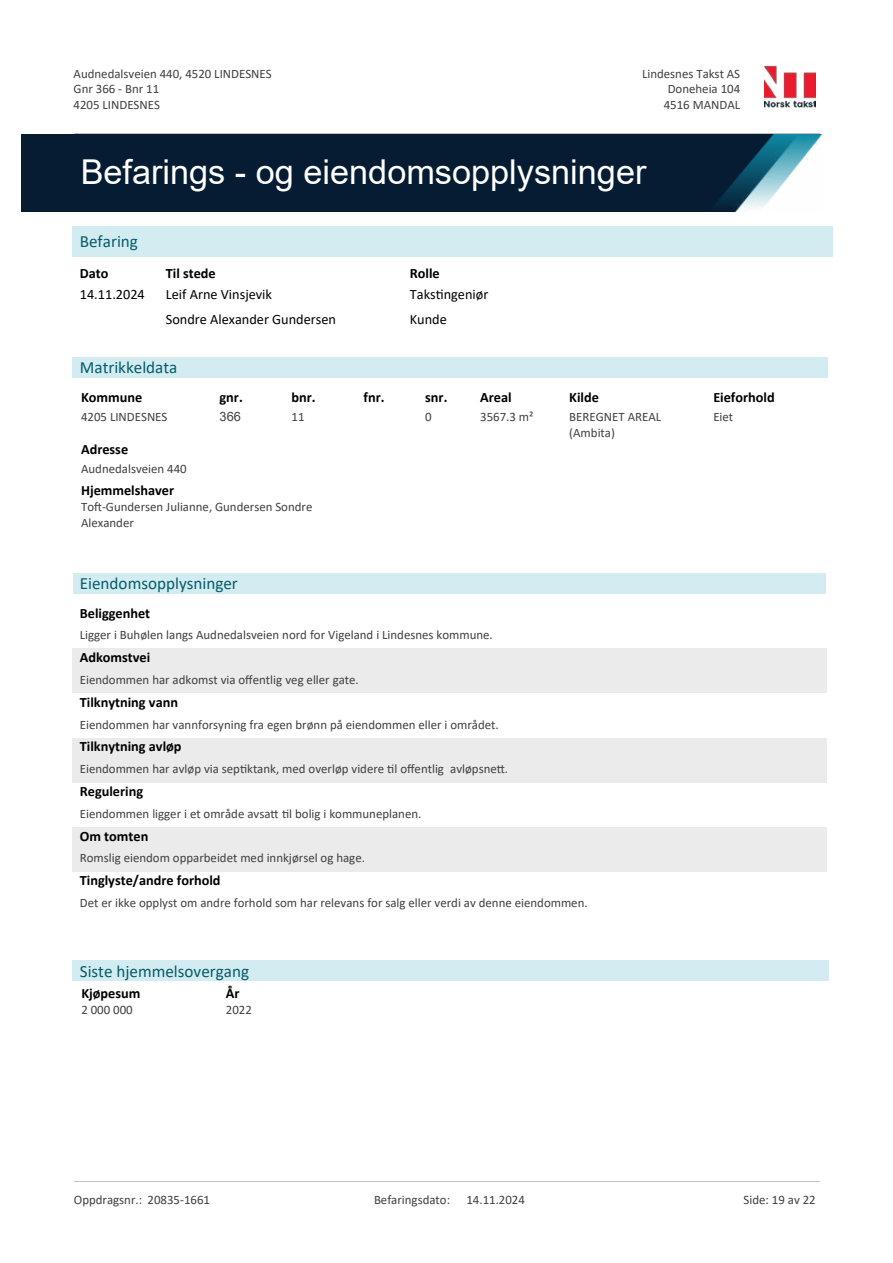
<style>
.page{position:relative;width:893px;height:1263px;background:#fff}
.page>*{position:absolute;margin:0;border:0;box-sizing:border-box;transform-origin:0 0}
.t1{font:34.35px "Arial";color:#fff}
.t2{font:17.1px "Calibri";color:#065c69}
.t3{font:700 14.25px "Calibri";color:#000}
.t4{font:14.25px "Calibri";color:#000}
.t5{font:12.9px/15.8px "Calibri";color:#404040}
.t6{font:12.9px "Arial";color:#404040}
</style>
<div class="page">
<div style="left:73px;top:226px;width:760px;height:31px;background:#d3ecf1"></div>
<div style="left:73px;top:357px;width:755px;height:21px;background:#d3ecf1"></div>
<div style="left:73px;top:649px;width:754px;height:44px;background:#ebebeb"></div>
<div style="left:73px;top:738px;width:754px;height:44px;background:#ebebeb"></div>
<div style="left:73px;top:827px;width:754px;height:44px;background:#ebebeb"></div>
<div style="left:73px;top:573px;width:753px;height:21px;background:#d3ecf1"></div>
<div style="left:73px;top:960px;width:756px;height:21px;background:#d3ecf1"></div>
<img style="left:21px;top:134px;width:801px;height:77px">
<img style="left:765px;top:65px;width:50px;height:43px">
<hr style="left:74px;top:133px;width:745px;height:1px;background:#c0c0c0">
<hr style="left:74px;top:1181px;width:745px;height:1px;background:#c0c0c0">
<p class="t5" style="left:74px;top:65px;width:200px">Audnedalsveien 440, 4520 LINDESNES<br>Gnr 366 - Bnr 11<br>4205 LINDESNES</p>
<p class="t5" style="left:642px;top:65px;width:100px">Lindesnes Takst AS</p>
<p class="t5" style="left:668px;top:81px;width:74px">Doneheia 104</p>
<p class="t5" style="left:664px;top:96px;width:78px">4516 MANDAL</p>
<h1 class="t1" style="left:81px;top:148px;width:567px">Befarings - og eiendomsopplysninger</h1>
<h2 class="t2" style="left:80px;top:229px;width:60px">Befaring</h2>
<p class="t3" style="left:80px;top:264px;width:30px">Dato</p>
<p class="t3" style="left:166px;top:264px;width:51px">Til stede</p>
<p class="t3" style="left:410px;top:264px;width:31px">Rolle</p>
<p class="t4" style="left:80px;top:284px;width:67px">14.11.2024</p>
<p class="t4" style="left:166px;top:284px;width:108px">Leif Arne Vinsjevik</p>
<p class="t4" style="left:410px;top:284px;width:80px">Taks琀椀ngeniør</p>
<p class="t4" style="left:166px;top:310px;width:172px">Sondre Alexander Gundersen</p>
<p class="t4" style="left:410px;top:310px;width:39px">Kunde</p>
<h2 class="t2" style="left:80px;top:356px;width:99px">Matrikkeldata</h2>
<p class="t3" style="left:81px;top:387px;width:63px">Kommune</p>
<p class="t5" style="left:81px;top:409px;width:88px">4205 LINDESNES</p>
<p class="t3" style="left:364px;top:387px;width:23px">fnr.</p>
<p class="t3" style="left:425px;top:387px;width:24px">snr.</p>
<p class="t5" style="left:425px;top:409px;width:8px">0</p>
<p class="t3" style="left:292px;top:387px;width:26px">bnr.</p>
<p class="t5" style="left:292px;top:409px;width:15px">11</p>
<p class="t3" style="left:480px;top:387px;width:33px">Areal</p>
<p class="t5" style="left:480px;top:409px;width:55px">3567.3 m²</p>
<p class="t3" style="left:220px;top:387px;width:25px">gnr.</p>
<p class="t6" style="left:220px;top:407px;width:23px">366</p>
<p class="t3" style="left:81px;top:439px;width:49px">Adresse</p>
<p class="t5" style="left:81px;top:461px;width:107px">Audnedalsveien 440</p>
<p class="t3" style="left:81px;top:480px;width:95px">Hjemmelshaver</p>
<p class="t5" style="left:81px;top:499px;width:233px">To昀琀-Gundersen Julianne, Gundersen Sondre<br>Alexander</p>
<h2 class="t2" style="left:80px;top:572px;width:160px">Eiendomsopplysninger</h2>
<p class="t3" style="left:80px;top:603px;width:72px">Beliggenhet</p>
<p class="t5" style="left:80px;top:627px;width:414px">Ligger i Buhølen langs Audnedalsveien nord for Vigeland i Lindesnes kommune.</p>
<p class="t3" style="left:80px;top:647px;width:72px">Adkomstvei</p>
<p class="t5" style="left:80px;top:671px;width:281px">Eiendommen har adkomst via o昀昀entlig veg eller gate.</p>
<p class="t3" style="left:80px;top:692px;width:100px">Tilknytning vann</p>
<p class="t5" style="left:80px;top:716px;width:420px">Eiendommen har vannforsyning fra egen brønn på eiendommen eller i området.</p>
<p class="t3" style="left:80px;top:737px;width:103px">Tilknytning avløp</p>
<p class="t5" style="left:80px;top:761px;width:430px">Eiendommen har avløp via sep琀椀ktank, med overløp videre 琀椀l o昀昀entlig avløpsne琀琀.</p>
<p class="t3" style="left:80px;top:781px;width:65px">Regulering</p>
<p class="t5" style="left:80px;top:805px;width:343px">Eiendommen ligger i et område avsa琀琀 琀椀l bolig i kommuneplanen.</p>
<p class="t3" style="left:80px;top:826px;width:70px">Om tomten</p>
<p class="t5" style="left:80px;top:850px;width:287px">Romslig eiendom opparbeidet med innkjørsel og hage.</p>
<p class="t3" style="left:80px;top:870px;width:142px">Tinglyste/andre forhold</p>
<p class="t3" style="left:569px;top:387px;width:31px">Kilde</p>
<p class="t5" style="left:569px;top:409px;width:93px">BEREGNET AREAL (Ambita)</p>
<p class="t5" style="left:80px;top:894px;width:509px">Det er ikke opplyst om andre forhold som har relevans for salg eller verdi av denne eiendommen.</p>
<h2 class="t2" style="left:80px;top:959px;width:171px">Siste hjemmelsovergang</h2>
<p class="t3" style="left:81px;top:983px;width:60px">Kjøpesum</p>
<p class="t5" style="left:81px;top:1001px;width:53px">2 000 000</p>
<p class="t3" style="left:226px;top:983px;width:15px">År</p>
<p class="t5" style="left:226px;top:1001px;width:28px">2022</p>
<p class="t3" style="left:713px;top:387px;width:63px">Eieforhold</p>
<p class="t5" style="left:713px;top:409px;width:21px">Eiet</p>
<p class="t5" style="left:74px;top:1192px;width:138px">Oppdragsnr.: 20835-1661</p>
<p class="t5" style="left:374px;top:1192px;width:78px">Befaringsdato:</p>
<p class="t5" style="left:466px;top:1192px;width:60px">14.11.2024</p>
<p class="t5" style="left:744px;top:1192px;width:74px">Side: 19 av 22</p>
</div>
